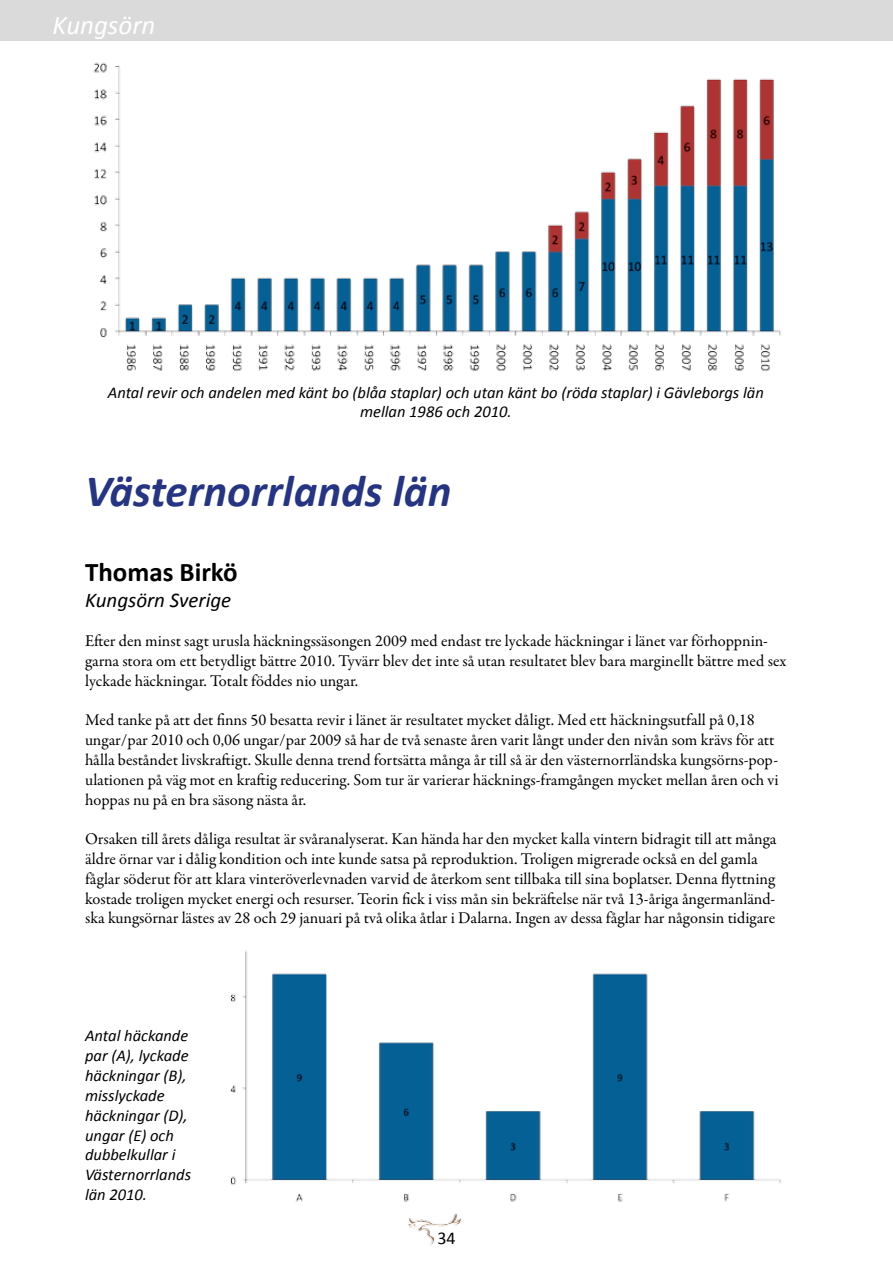
<style>
.page{position:relative;width:893px;height:1263px;background:#fff}
.page>*{position:absolute;margin:0;border:0;box-sizing:border-box;transform-origin:0 0}
.t1{font:italic 700 45px "Calibri";color:#253483}
.t2{font:700 27px "Calibri";color:#000}
.t3{font:italic 27px "Calibri";color:#fff}
.t4{font:italic 21px "Calibri";color:#000}
.t5{font:18px "Calibri";color:#000}
.t6{font:16.5px/19.8px "Garamond Premr Pro";letter-spacing:-.005em;color:#000}
.t7{font:italic 16.5px/19.8px "Calibri";color:#000;text-align:center}
</style>
<div class="page">
<img style="left:408px;top:1213px;width:52px;height:32px">
<img style="left:93px;top:62px;width:688px;height:310px">
<img style="left:230px;top:950px;width:552px;height:252px">
<div style="left:0;top:0;width:893px;height:40px;background:#dadada"></div>
<h2 class="t3" style="left:53px;top:8px;width:104px">Kungsörn</h2>
<p class="t7" style="left:108px;top:381px;width:657px">Antal revir och andelen med känt bo (blåa staplar) och utan känt bo (röda staplar) i Gävleborgs län mellan 1986 och 2010.</p>
<h1 class="t1" style="left:85px;top:463px;width:368px">Västernorrlands län</h1>
<h2 class="t2" style="left:85px;top:556px;width:154px">Thomas Birkö</h2>
<p class="t4" style="left:85px;top:587px;width:148px">Kungsörn Sverige</p>
<p class="t6" style="left:85px;top:631px;width:703px">Efter den minst sagt urusla häckningssäsongen 2009 med endast tre lyckade häckningar i länet var förhoppnin&shy;garna stora om ett betydligt bättre 2010. Tyvärr blev det inte så utan resultatet blev bara marginellt bättre med sex lyckade häckningar. Totalt föddes nio ungar.</p>
<p class="t6" style="left:85px;top:711px;width:695px">Med tanke på att det finns 50 besatta revir i länet är resultatet mycket dåligt. Med ett häckningsutfall på 0,18 ungar/par 2010 och 0,06 ungar/par 2009 så har de två senaste åren varit långt under den nivån som krävs för att hålla beståndet livskraftigt. Skulle denna trend fortsätta många år till så är den västernorrländska kungsörns-pop&shy;ulationen på väg mot en kraftig reducering. Som tur är varierar häcknings-framgången mycket mellan åren och vi hoppas nu på en bra säsong nästa år.</p>
<p class="t6" style="left:85px;top:829px;width:693px">Orsaken till årets dåliga resultat är svåranalyserat. Kan hända har den mycket kalla vintern bidragit till att många äldre örnar var i dålig kondition och inte kunde satsa på reproduktion. Troligen migrerade också en del gamla fåglar söderut för att klara vinteröverlevnaden varvid de återkom sent tillbaka till sina boplatser. Denna flyttning kostade troligen mycket energi och resurser. Teorin fick i viss mån sin bekräftelse när två 13-åriga ångermanländ&shy;ska kungsörnar lästes av 28 och 29 januari på två olika åtlar i Dalarna. Ingen av dessa fåglar har någonsin tidigare</p>
<p class="t7" style="left:85px;top:1025px;width:108px;text-align:left">Antal häckande par (A), lyckade häckningar (B), misslyckade häckningar (D), ungar (E) och dubbelkullar i<br>Västernorrlands län 2010.</p>
<p class="t5" style="left:437px;top:1227px;width:20px">34</p>
</div>
